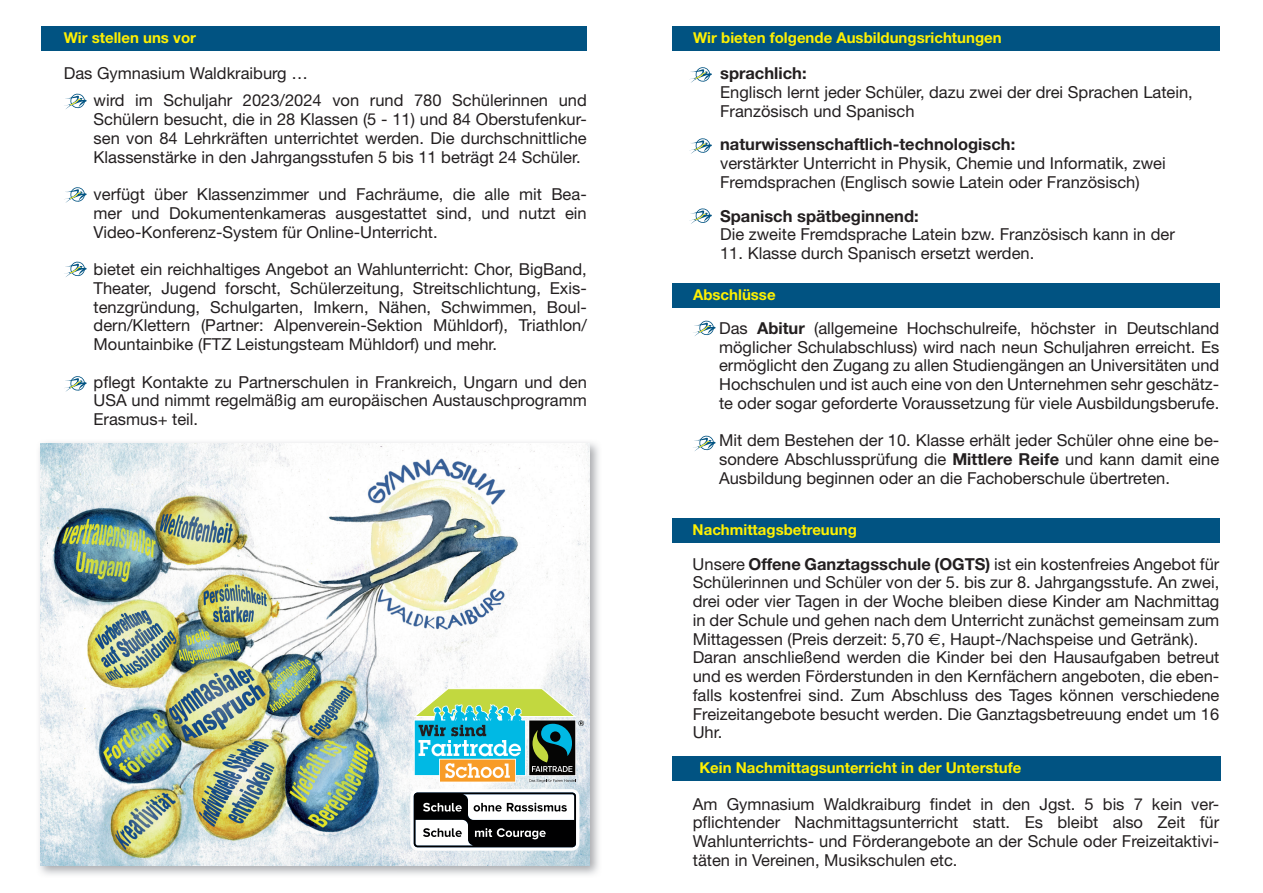
<style>
.page{position:relative;width:1263px;height:893px;background:#fff}
.page>*{position:absolute;margin:0;border:0;box-sizing:border-box;transform-origin:0 0}
.t1{font:16.5px/18.8px "Helvetica Neue";color:#231f20;text-align:justify}
.t2{font:700 16.5px "Helvetica Neue";color:#231f20}
.t3{font:700 15px "Helvetica Neue";color:#fff101}
.s1{font-weight:700}
.s2{font-family:"Euro Sans"}
</style>
<div class="page">
<div style="left:672px;top:284px;width:548px;height:24px;background:#015382"></div>
<div style="left:672px;top:518px;width:548px;height:24px;background:#015382"></div>
<div style="left:41px;top:26px;width:545px;height:24px;background:#015382"></div>
<svg style="left:64px;top:93px;width:23px;height:16px"></svg>
<svg style="left:64px;top:187px;width:23px;height:16px"></svg>
<svg style="left:64px;top:261px;width:23px;height:16px"></svg>
<svg style="left:65px;top:376px;width:22px;height:16px"></svg>
<div style="left:672px;top:26px;width:548px;height:24px;background:#015382"></div>
<svg style="left:689px;top:67px;width:23px;height:16px"></svg>
<svg style="left:689px;top:138px;width:23px;height:16px"></svg>
<svg style="left:689px;top:208px;width:23px;height:16px"></svg>
<svg style="left:693px;top:320px;width:22px;height:16px"></svg>
<svg style="left:693px;top:435px;width:22px;height:16px"></svg>
<img style="left:39px;top:442px;width:560px;height:433px">
<img style="left:40px;top:443px;width:549px;height:423px">
<svg style="left:410px;top:789px;width:169px;height:62px"></svg>
<svg style="left:414px;top:688px;width:170px;height:95px;background:#82b79f"></svg>
<div style="left:672px;top:756px;width:548px;height:24px;background:#015382"></div>
<p class="t3" style="left:64px;top:28px;width:134px">Wir stellen uns vor</p>
<p class="t1" style="left:94px;top:60px;width:495px;line-height:27px;text-indent:-30px">Das Gymnasium Waldkraiburg …<br>wird im Schuljahr 2023/2024 von rund 780 Schülerinnen und</p>
<p class="t1" style="left:94px;top:110px;width:495px">Schülern besucht, die in 28 Klassen (5 - 11) und 84 Oberstufenkur&shy;sen von 84 Lehrkräften unterrichtet werden. Die durchschnittliche Klassenstärke in den Jahrgangsstufen 5 bis 11 beträgt 24 Schüler.</p>
<p class="t1" style="left:94px;top:185px;width:495px">verfügt über Klassenzimmer und Fachräume, die alle mit Bea&shy;mer und Dokumentenkameras ausgestattet sind, und nutzt ein Video-Konferenz-System für Online-Unterricht.</p>
<p class="t1" style="left:94px;top:260px;width:495px">bietet ein reichhaltiges Angebot an Wahlunterricht: Chor, BigBand, Theater, Jugend forscht, Schülerzeitung, Streitschlichtung, Exis&shy;tenzgründung, Schulgarten, Imkern, Nähen, Schwimmen, Boul&shy;dern/Klettern (Partner: Alpenverein-Sektion Mühldorf), Triathlon/ Mountainbike (FTZ Leistungsteam Mühldorf) und mehr.</p>
<p class="t1" style="left:94px;top:372px;width:495px">pflegt Kontakte zu Partnerschulen in Frankreich, Ungarn und den USA und nimmt regelmäßig am europäischen Austauschprogramm Erasmus+ teil.</p>
<p class="t3" style="left:693px;top:28px;width:310px">Wir bieten folgende Ausbildungsrichtungen</p>
<p class="t2" style="left:720px;top:63px;width:88px">sprachlich:</p>
<p class="t1" style="left:720px;top:82px;width:474px">Englisch lernt jeder Schüler, dazu zwei der drei Sprachen Latein,<br>Französisch und Spanisch</p>
<p class="t2" style="left:720px;top:134px;width:297px">naturwissenschaftlich-technologisch:</p>
<p class="t1" style="left:720px;top:154px;width:447px">verstärkter Unterricht in Physik, Chemie und Informatik, zwei<br>Fremdsprachen (Englisch sowie Latein oder Französisch)</p>
<p class="t2" style="left:720px;top:206px;width:200px">Spanisch spätbeginnend:</p>
<p class="t1" style="left:720px;top:225px;width:456px">Die zweite Fremdsprache Latein bzw. Französisch kann in der</p>
<p class="t1" style="left:720px;top:244px;width:316px">11. Klasse durch Spanisch ersetzt werden.</p>
<p class="t3" style="left:693px;top:286px;width:84px">Abschlüsse</p>
<p class="t1" style="left:719px;top:318px;width:502px">Das <span class="s1">Abitur</span> (allgemeine Hochschulreife, höchster in Deutschland möglicher Schulabschluss) wird nach neun Schuljahren erreicht. Es ermöglicht den Zugang zu allen Studiengängen an Universitäten und Hochschulen und ist auch eine von den Unternehmen sehr geschätz&shy;te oder sogar geforderte Voraussetzung für viele Ausbildungsberufe.</p>
<p class="t1" style="left:719px;top:431px;width:502px">Mit dem Bestehen der 10. Klasse erhält jeder Schüler ohne eine be&shy;sondere Abschlussprüfung die <span class="s1">Mittlere Reife</span> und kann damit eine Ausbildung beginnen oder an die Fachoberschule übertreten.</p>
<p class="t3" style="left:693px;top:520px;width:166px">Nachmittagsbetreuung</p>
<p class="t1" style="left:693px;top:554px;width:528px;text-align:left">Unsere <span class="s1">Offene Ganztagsschule (OGTS)</span> ist ein kostenfreies Angebot für Schülerinnen und Schüler von der 5. bis zur 8. Jahrgangsstufe. An zwei, drei oder vier Tagen in der Woche bleiben diese Kinder am Nachmittag in der Schule und gehen nach dem Unterricht zunächst gemeinsam zum Mittagessen (Preis derzeit: 5,70 <span class="s2">€</span>, Haupt-/Nachspeise und Getränk).<br>Daran anschließend werden die Kinder bei den Hausaufgaben betreut und es werden Förderstunden in den Kernfächern angeboten, die eben&shy;falls kostenfrei sind. Zum Abschluss des Tages können verschiedene Freizeitangebote besucht werden. Die Ganztagsbetreuung endet um 16<br>Uhr.</p>
<p class="t3" style="left:699px;top:759px;width:323px">Kein Nachmittagsunterricht in der Unterstufe</p>
<p class="t1" style="left:693px;top:794px;width:528px">Am Gymnasium Waldkraiburg findet in den Jgst. 5 bis 7 kein ver&shy;pflichtender Nachmittagsunterricht statt. Es bleibt also Zeit für Wahlunterrichts- und Förderangebote an der Schule oder Freizeitaktivi&shy;täten in Vereinen, Musikschulen etc.</p>
</div>
